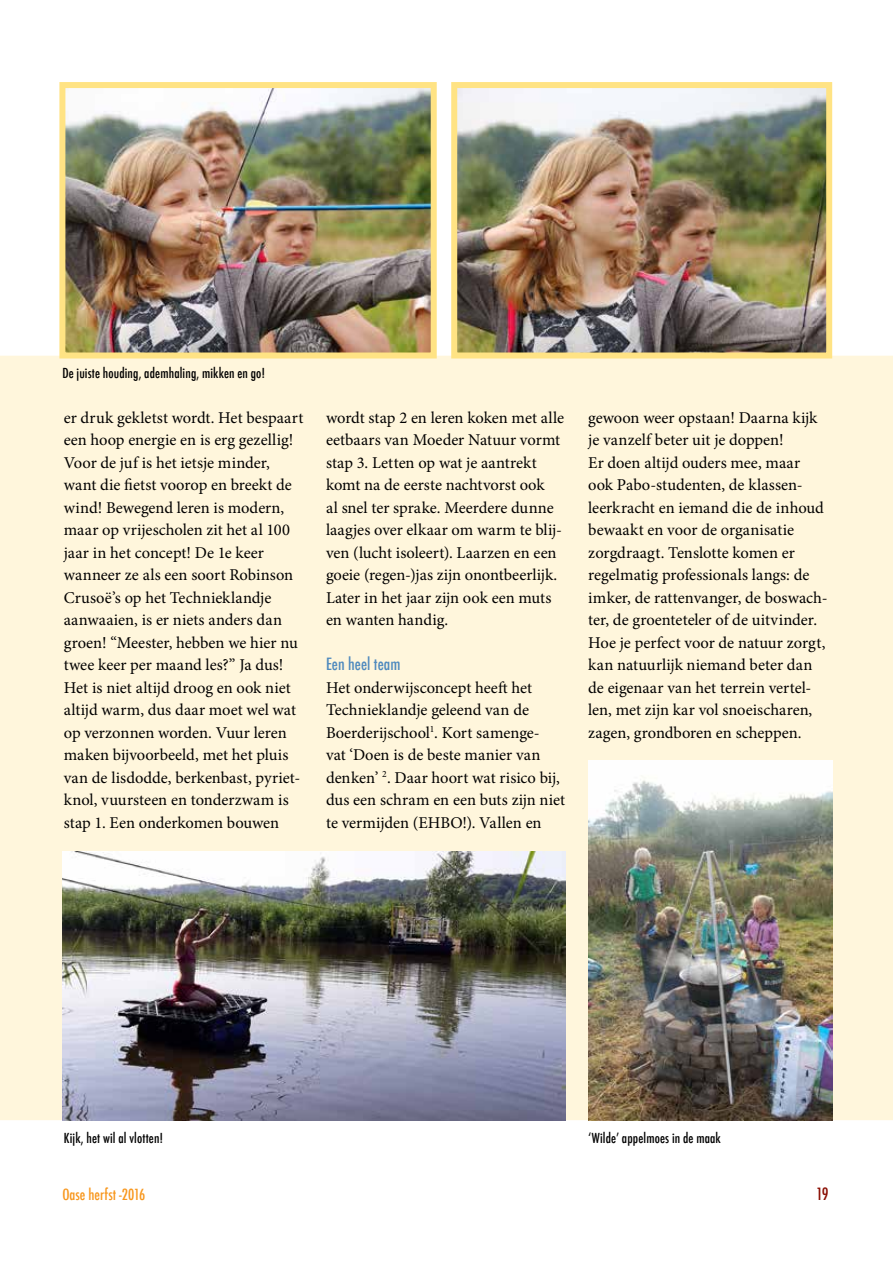
<style>
.page{position:relative;width:893px;height:1263px;background:#fff}
.page>*{position:absolute;margin:0;border:0;box-sizing:border-box;transform-origin:0 0}
.t1{font:16.5px/22.5px "Minion Pro";color:#000}
.t2{font:500 condensed 16.5px "Futura";letter-spacing:.005em;color:#4f8abe}
.t3{font:500 condensed 16.5px "Futura";color:#8b0f04}
.t4{font:500 condensed 15px "Futura";color:#f8971d}
.t5{font:500 condensed 13.5px "Futura";letter-spacing:.01em;color:#000}
</style>
<div class="page">
<div style="left:0;top:356px;width:893px;height:764px;background:#fff6dc"></div>
<img style="left:66px;top:89px;width:364px;height:262px">
<div style="left:59px;top:82px;width:378px;height:276px;border:6px solid #ffe384"></div>
<img style="left:458px;top:89px;width:367px;height:262px">
<div style="left:451px;top:82px;width:381px;height:276px;border:6px solid #ffe384"></div>
<img style="left:62px;top:851px;width:504px;height:269px">
<img style="left:588px;top:760px;width:244px;height:360px">
<p class="t5" style="left:62px;top:364px;width:204px">De juiste houding, ademhaling, mikken en go!</p>
<p class="t1" style="left:64px;top:406px;width:241px">er druk gekletst wordt. Het bespaart een hoop energie en is erg gezellig!<br>Voor de juf is het ietsje minder, want die fietst voorop en breekt de wind! Bewegend leren is modern, maar op vrijescholen zit het al 100 jaar in het concept! De 1e keer wanneer ze als een soort Robinson Crusoë’s op het Technieklandje aanwaaien, is er niets anders dan groen! “Meester, hebben we hier nu twee keer per maand les?” Ja dus!<br>Het is niet altijd droog en ook niet altijd warm, dus daar moet wel wat op verzonnen worden. Vuur leren maken bijvoorbeeld, met het pluis van de lisdodde, berkenbast, pyriet&shy;knol, vuursteen en tonderzwam is stap 1. Een onderkomen bouwen</p>
<p class="t1" style="left:326px;top:406px;width:240px">wordt stap 2 en leren koken met alle eetbaars van Moeder Natuur vormt stap 3. Letten op wat je aantrekt komt na de eerste nachtvorst ook<br>al snel ter sprake. Meerdere dunne laagjes over elkaar om warm te blij&shy;ven (lucht isoleert). Laarzen en een goeie (regen-)jas zijn onontbeerlijk.<br>Later in het jaar zijn ook een muts en wanten handig.</p>
<p class="t2" style="left:326px;top:653px;width:76px">Een heel team</p>
<p class="t1" style="left:326px;top:676px;width:241px">Het onderwijsconcept heeft het<br>Technieklandje geleend van de<br>Boerderijschool<sup>1</sup>. Kort samenge-<br>vat ‘Doen is de beste manier van denken’ <sup>2</sup>. Daar hoort wat risico bij, dus een schram en een buts zijn niet te vermijden (EHBO!). Vallen en</p>
<p class="t1" style="left:588px;top:406px;width:241px">gewoon weer opstaan! Daarna kijk je vanzelf beter uit je doppen!<br>Er doen altijd ouders mee, maar ook Pabo-studenten, de klassen&shy;leerkracht en iemand die de inhoud bewaakt en voor de organisatie zorgdraagt. Tenslotte komen er regelmatig professionals langs: de imker, de rattenvanger, de boswach&shy;ter, de groenteteler of de uitvinder.<br>Hoe je perfect voor de natuur zorgt, kan natuurlijk niemand beter dan de eigenaar van het terrein vertel&shy;len, met zijn kar vol snoeischaren, zagen, grondboren en scheppen.</p>
<p class="t5" style="left:64px;top:1129px;width:101px">Kijk, het wil al vlotten!</p>
<p class="t5" style="left:588px;top:1129px;width:134px">‘Wilde’ appelmoes in de maak</p>
<p class="t4" style="left:62px;top:1185px;width:84px">Oase herfst -2016</p>
<p class="t3" style="left:816px;top:1184px;width:14px">19</p>
</div>
